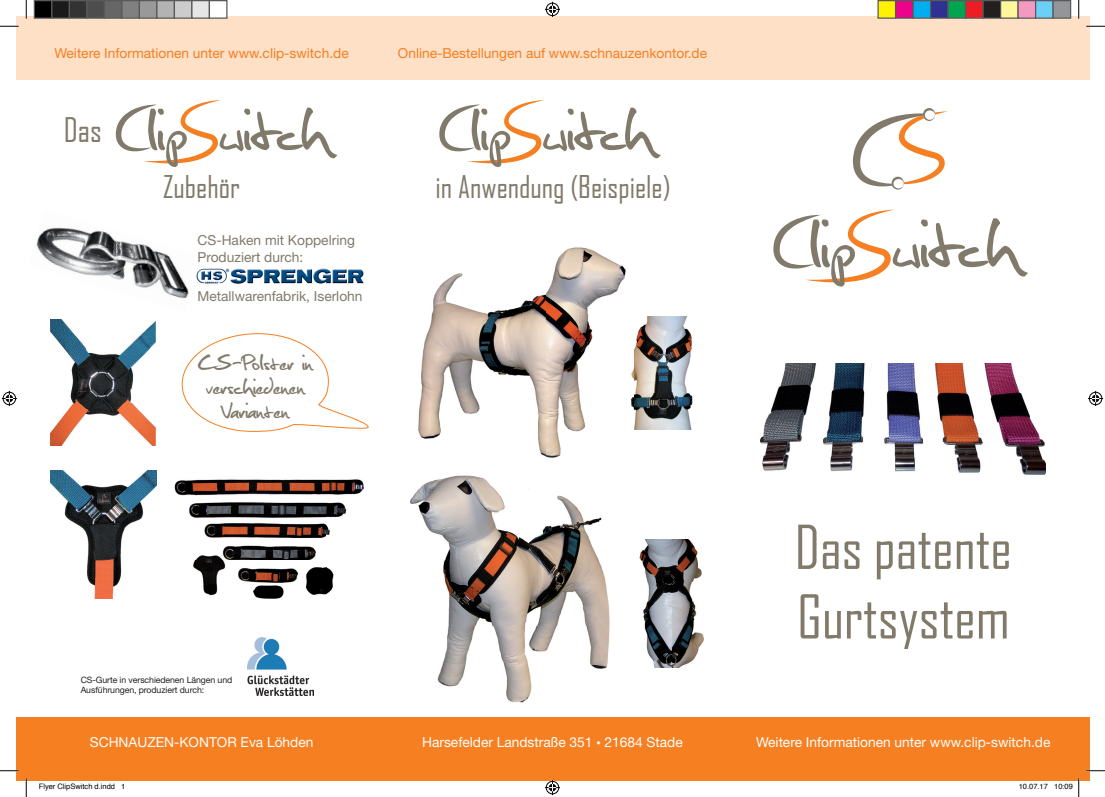
<style>
.page{position:relative;width:1105px;height:797px;background:#fff}
.page>*{position:absolute;margin:0;border:0;box-sizing:border-box;transform-origin:0 0}
.t1{font:58px/69.5px "Agency FB";color:#817a6b}
.t2{font:32.5px "Agency FB";color:#817a6b}
.t3{font:30px "Agency FB";color:#817a6b}
.t4{font:29.62px/24px "Christopherhand";color:#817a6b;text-align:center}
.t5{font:13.75px "Helvetica Neue";color:#fff}
.t6{font:13.75px "Helvetica Neue";color:#f57f21}
.t7{font:13.75px/16.5px "Helvetica Neue";color:#817a6b}
.t8{font:8.75px/10.5px "Helvetica Neue";letter-spacing:-.01em;color:#231f20}
.t9{font:7.5px "Helvetica";color:#000}
.s1{font-size:8.75px}
</style>
<div class="page">
<div style="left:16px;top:16px;width:1073px;height:63px;background:#fee0c7"></div>
<div style="left:16px;top:717px;width:1073px;height:64px;background:#f57f21"></div>
<img style="left:36px;top:227px;width:71px;height:49px">
<img style="left:106px;top:233px;width:83px;height:66px">
<img style="left:50px;top:319px;width:105px;height:126px">
<img style="left:50px;top:471px;width:107px;height:127px">
<img style="left:174px;top:479px;width:190px;height:120px">
<img style="left:634px;top:317px;width:59px;height:113px">
<img style="left:247px;top:637px;width:67px;height:58px">
<img style="left:418px;top:247px;width:216px;height:211px">
<img style="left:639px;top:539px;width:65px;height:129px">
<svg style="left:181px;top:333px;width:187px;height:99px"></svg>
<img style="left:196px;top:268px;width:168px;height:16px">
<img style="left:761px;top:363px;width:285px;height:112px">
<img style="left:411px;top:475px;width:199px;height:228px">
<svg style="left:853px;top:108px;width:95px;height:82px"></svg>
<svg style="left:773px;top:210px;width:255px;height:76px"></svg>
<svg style="left:116px;top:100px;width:221px;height:67px"></svg>
<svg style="left:439px;top:100px;width:222px;height:67px"></svg>
<svg style="left:0;top:25px;width:19px;height:2px"></svg>
<svg style="left:1086px;top:25px;width:19px;height:2px"></svg>
<svg style="left:0;top:770px;width:19px;height:1px"></svg>
<svg style="left:1086px;top:770px;width:19px;height:1px"></svg>
<svg style="left:25px;top:0;width:2px;height:19px"></svg>
<svg style="left:25px;top:778px;width:2px;height:19px"></svg>
<svg style="left:1078px;top:0;width:1px;height:19px"></svg>
<svg style="left:545px;top:2px;width:15px;height:15px"></svg>
<svg style="left:545px;top:780px;width:15px;height:15px"></svg>
<svg style="left:2px;top:391px;width:15px;height:15px"></svg>
<svg style="left:1088px;top:391px;width:15px;height:15px"></svg>
<div style="left:34px;top:1px;width:18px;height:17px;background:#000"></div>
<div style="left:34px;top:0;width:18px;height:19px;border:1px solid #595959"></div>
<div style="left:52px;top:1px;width:17px;height:17px;background:#1a1a1a"></div>
<div style="left:51px;top:0;width:19px;height:19px;border:1px solid #595959"></div>
<div style="left:69px;top:1px;width:18px;height:17px;background:#333"></div>
<div style="left:69px;top:0;width:19px;height:19px;border:1px solid #595959"></div>
<div style="left:87px;top:1px;width:17px;height:17px;background:#4d4d4d"></div>
<div style="left:86px;top:0;width:19px;height:19px;border:1px solid #595959"></div>
<div style="left:104px;top:1px;width:18px;height:17px;background:#666"></div>
<div style="left:104px;top:0;width:18px;height:19px;border:1px solid #595959"></div>
<div style="left:122px;top:1px;width:17px;height:17px;background:#808080"></div>
<div style="left:121px;top:0;width:19px;height:19px;border:1px solid #595959"></div>
<div style="left:139px;top:1px;width:18px;height:17px;background:#999"></div>
<div style="left:139px;top:0;width:19px;height:19px;border:1px solid #595959"></div>
<div style="left:157px;top:1px;width:17px;height:17px;background:#b3b3b3"></div>
<div style="left:156px;top:0;width:19px;height:19px;border:1px solid #595959"></div>
<div style="left:174px;top:1px;width:18px;height:17px;background:#ccc"></div>
<div style="left:174px;top:0;width:18px;height:19px;border:1px solid #595959"></div>
<div style="left:192px;top:1px;width:17px;height:17px;background:#e6e6e6"></div>
<div style="left:191px;top:0;width:19px;height:19px;border:1px solid #595959"></div>
<div style="left:209px;top:1px;width:18px;height:17px;background:#fff"></div>
<div style="left:209px;top:0;width:19px;height:19px;border:1px solid #595959"></div>
<div style="left:878px;top:1px;width:17px;height:17px;background:#fff101"></div>
<div style="left:877px;top:0;width:19px;height:19px;border:1px solid #595959"></div>
<div style="left:895px;top:1px;width:18px;height:17px;background:#ed028c"></div>
<div style="left:895px;top:0;width:19px;height:19px;border:1px solid #595959"></div>
<div style="left:913px;top:1px;width:17px;height:17px;background:#00aeef"></div>
<div style="left:912px;top:0;width:19px;height:19px;border:1px solid #595959"></div>
<div style="left:930px;top:1px;width:18px;height:17px;background:#2e3092"></div>
<div style="left:930px;top:0;width:19px;height:19px;border:1px solid #595959"></div>
<div style="left:948px;top:1px;width:17px;height:17px;background:#00a54f"></div>
<div style="left:947px;top:0;width:19px;height:19px;border:1px solid #595959"></div>
<div style="left:965px;top:1px;width:18px;height:17px;background:#ee1d23"></div>
<div style="left:965px;top:0;width:19px;height:19px;border:1px solid #595959"></div>
<div style="left:983px;top:1px;width:17px;height:17px;background:#231f20"></div>
<div style="left:982px;top:0;width:19px;height:19px;border:1px solid #595959"></div>
<div style="left:1000px;top:1px;width:18px;height:17px;background:#fff79a"></div>
<div style="left:1000px;top:0;width:19px;height:19px;border:1px solid #595959"></div>
<div style="left:1018px;top:1px;width:17px;height:17px;background:#f499c2"></div>
<div style="left:1017px;top:0;width:19px;height:19px;border:1px solid #595959"></div>
<div style="left:1035px;top:1px;width:18px;height:17px;background:#6bcff6"></div>
<div style="left:1035px;top:0;width:19px;height:19px;border:1px solid #595959"></div>
<div style="left:1053px;top:1px;width:17px;height:17px;background:#939598"></div>
<div style="left:1052px;top:0;width:19px;height:19px;border:1px solid #595959"></div>
<svg style="left:1078px;top:778px;width:1px;height:19px"></svg>
<p class="t6" style="left:55px;top:45px;width:296px">Weitere Informationen unter www.clip-switch.de</p>
<h2 class="t2" style="left:64px;top:109px;width:39px">Das</h2>
<p class="t6" style="left:398px;top:45px;width:311px">Online-Bestellungen auf www.schnauzenkontor.de</p>
<h3 class="t3" style="left:163px;top:168px;width:78px">Zubehör</h3>
<h3 class="t3" style="left:436px;top:168px;width:236px">in Anwendung (Beispiele)</h3>
<p class="t7" style="left:197px;top:232px;width:159px">CS-Haken mit Koppelring<br>Produziert durch:</p>
<p class="t7" style="left:197px;top:288px;width:166px">Metallwarenfabrik, Iserlohn</p>
<h3 class="t4" style="left:198px;top:351px;width:117px">CS-Polster in verschiedenen<br>Varianten</h3>
<p class="t8" style="left:81px;top:674px;width:153px">CS-Gurte in verschiedenen Längen und<br>Ausführungen, produziert durch:</p>
<p class="t5" style="left:90px;top:734px;width:225px">SCHNAUZEN-KONTOR Eva Löhden</p>
<p class="t5" style="left:422px;top:734px;width:262px">Harsefelder Landstraße 351 <span class="s1">•</span> 21684 Stade</p>
<h1 class="t1" style="left:795px;top:511px;width:219px">Das patente<br>Gurtsystem</h1>
<p class="t5" style="left:756px;top:734px;width:296px">Weitere Informationen unter www.clip-switch.de</p>
<p class="t9" style="left:39px;top:781px;width:88px">Flyer ClipSwitch d.indd 1</p>
<p class="t9" style="left:1019px;top:781px;width:56px">10.07.17 10:09</p>
</div>
